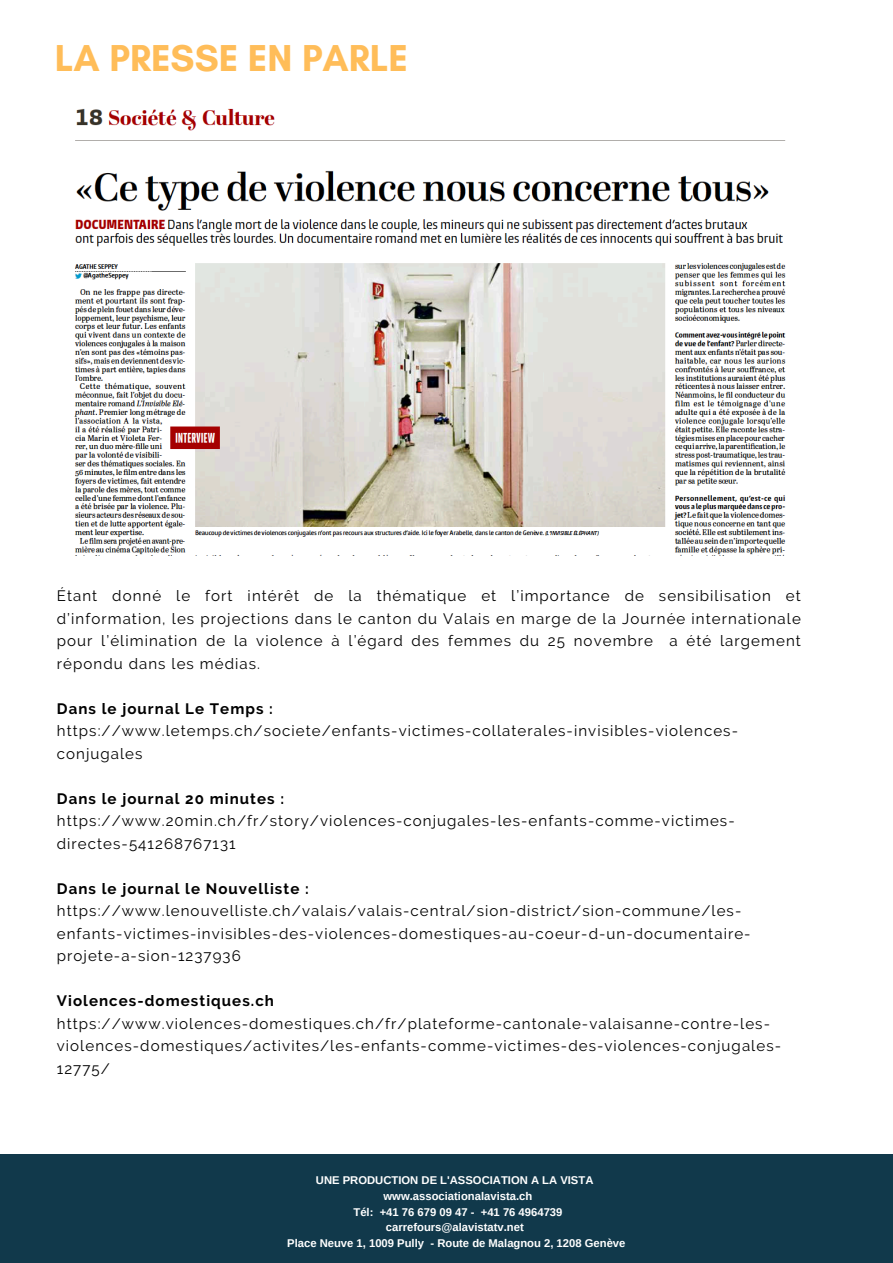
<style>
.page{position:relative;width:893px;height:1263px;background:#fff}
.page>*{position:absolute;margin:0;border:0;box-sizing:border-box;transform-origin:0 0}
.t1{font:700 38.17px "Glacial Indifference";color:#ffbd59}
.t2{font:15.08px/22.5px "Raleway";letter-spacing:.07em;color:#000}
.t3{font:700 11.25px "Arimo";color:#fff}
.s1{font-weight:700}
</style>
<div class="page">
<div style="left:0;top:1154px;width:893px;height:109px;background:#11394b"></div>
<img style="left:74px;top:108px;width:712px;height:447px">
<h2 class="t1" style="left:55px;top:35px;width:355px">LA PRESSE EN PARLE</h2>
<h1 class="t2" style="left:57px;top:584px;width:745px;text-align:justify">Étant donné le fort intérêt de la thématique et l’importance de sensibilisation et d’information, les projections dans le canton du Valais en marge de la Journée internationale pour l’élimination de la violence à l’égard des femmes du 25 novembre a été largement répondu dans les médias.</h1>
<p class="t2" style="left:57px;top:697px;width:682px"><span class="s1">Dans le journal Le Temps : </span>https://www.letemps.ch/societe/enfants-victimes-collaterales-invisibles-violences&shy;conjugales</p>
<h2 class="t2" style="left:57px;top:787px;width:679px"><span class="s1">Dans le journal 20 minutes : </span>https://www.20min.ch/fr/story/violences-conjugales-les-enfants-comme-victimes&shy;directes-541268767131</h2>
<h2 class="t2" style="left:57px;top:877px;width:695px"><span class="s1">Dans le journal le Nouvelliste : </span>https://www.lenouvelliste.ch/valais/valais-central/sion-district/sion-commune/les&shy;enfants-victimes-invisibles-des-violences-domestiques-au-coeur-d-un-documentaire&shy;projete-a-sion-1237936</h2>
<h2 class="t2" style="left:57px;top:989px;width:726px"><span class="s1">Violences-domestiques.ch </span>https://www.violences-domestiques.ch/fr/plateforme-cantonale-valaisanne-contre-les&shy;violences-domestiques/activites/les-enfants-comme-victimes-des-violences-conjugales-12775/</h2>
<p class="t3" style="left:316px;top:1174px;width:279px">UNE PRODUCTION DE L'ASSOCIATION A LA VISTA</p>
<p class="t3" style="left:383px;top:1190px;width:150px">www.associationalavista.ch</p>
<p class="t3" style="left:353px;top:1205px;width:210px">Tél: +41 76 679 09 47 - +41 76 4964739</p>
<p class="t3" style="left:386px;top:1221px;width:139px">carrefours@alavistatv.net</p>
<p class="t3" style="left:287px;top:1237px;width:340px">Place Neuve 1, 1009 Pully - Route de Malagnou 2, 1208 Genève</p>
</div>
